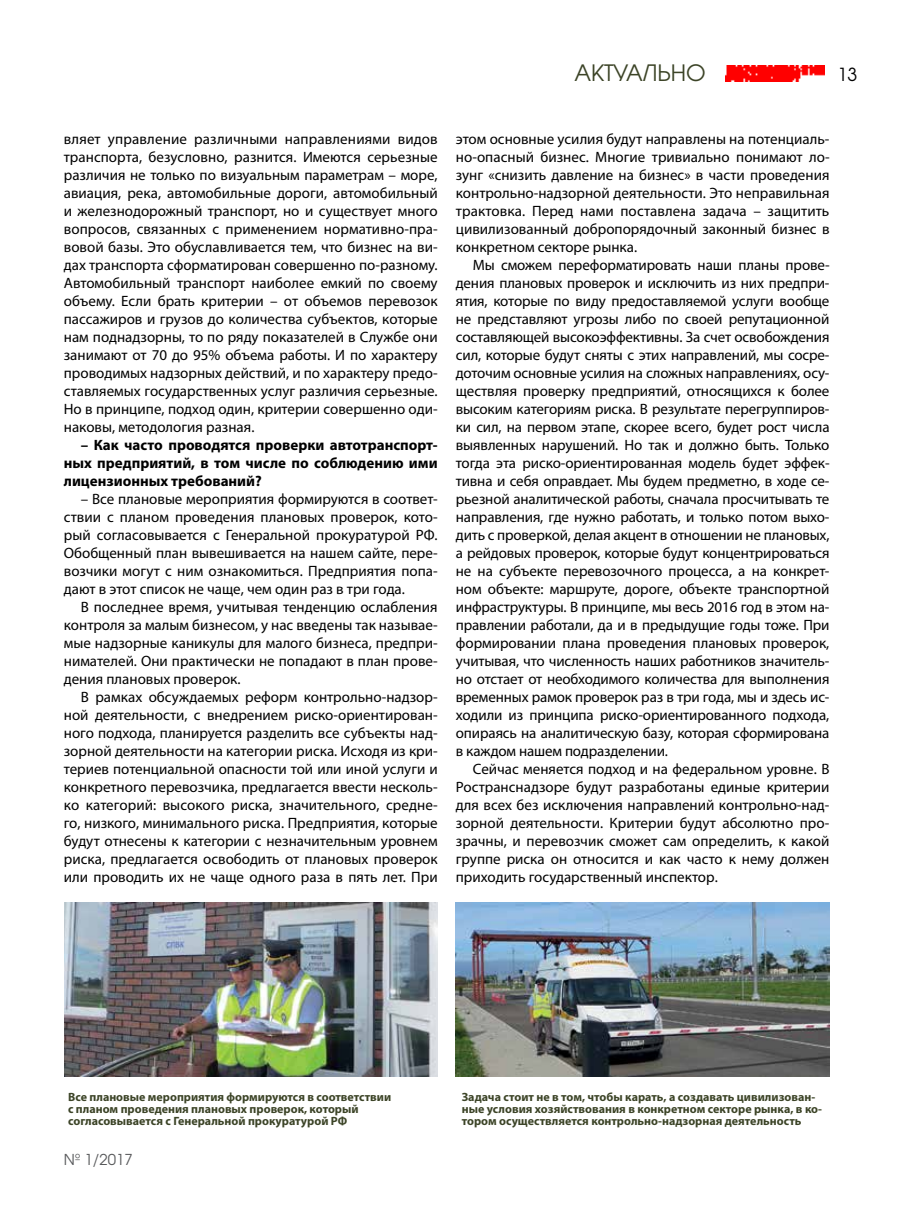
<style>
.page{position:relative;width:915px;height:1212px;background:#fff}
.page>*{position:absolute;margin:0;border:0;box-sizing:border-box;transform-origin:0 0}
.t1{font:22.5px "AG Avalanche C";color:#3c4427}
.t2{font:18px "AG Avalanche C";color:#000}
.t3{font:15px/18px "Myriad Pro";color:#000;text-align:justify}
.t4{font:700 15px/18px "Myriad Pro";color:#000;text-align:justify}
.t5{font:15px "AG Avalanche C";color:#58595b}
.t6{font:700 12px/12px "Myriad Pro";color:#3c4427}
</style>
<div class="page">
<img style="left:725px;top:65px;width:99px;height:17px">
<img style="left:64px;top:902px;width:373px;height:175px">
<img style="left:455px;top:902px;width:374px;height:175px">
<h1 class="t1" style="left:574px;top:59px;width:133px">АКТУАЛЬНО</h1>
<p class="t2" style="left:837px;top:63px;width:21px">13</p>
<p class="t3" style="left:64px;top:130px;width:375px">вляет управление различными направлениями видов транспорта, безусловно, разнится. Имеются серьезные различия не только по визуальным параметрам – море, авиация, река, автомобильные дороги, автомобильный и железнодорожный транспорт, но и существует много вопросов, связанных с применением нормативно-пра&shy;вовой базы. Это обуславливается тем, что бизнес на ви&shy;дах транспорта сформатирован совершенно по-разному.<br>Автомобильный транспорт наиболее емкий по своему объему. Если брать критерии – от объемов перевозок пассажиров и грузов до количества субъектов, которые нам поднадзорны, то по ряду показателей в Службе они занимают от 70 до 95% объема работы. И по характеру проводимых надзорных действий, и по характеру предо&shy;ставляемых государственных услуг различия серьезные.<br>Но в принципе, подход один, критерии совершенно оди&shy;наковы, методология разная.</p>
<p class="t4" style="left:64px;top:435px;width:375px;text-indent:17px">– Как часто проводятся проверки автотранспорт&shy;ных предприятий, в том числе по соблюдению ими лицензионных требований?</p>
<p class="t3" style="left:64px;top:490px;width:375px;text-indent:17px">– Все плановые мероприятия формируются в соответ&shy;ствии с планом проведения плановых проверок, кото&shy;рый согласовывается с Генеральной прокуратурой РФ.<br>Обобщенный план вывешивается на нашем сайте, пере&shy;возчики могут с ним ознакомиться. Предприятия попа&shy;дают в этот список не чаще, чем один раз в три года.</p>
<p class="t3" style="left:64px;top:598px;width:375px;text-indent:17px">В последнее время, учитывая тенденцию ослабления контроля за малым бизнесом, у нас введены так называе&shy;мые надзорные каникулы для малого бизнеса, предпри&shy;нимателей. Они практически не попадают в план прове&shy;дения плановых проверок.</p>
<p class="t3" style="left:64px;top:688px;width:375px;text-indent:17px">В рамках обсуждаемых реформ контрольно-надзор&shy;ной деятельности, с внедрением риско-ориентирован&shy;ного подхода, планируется разделить все субъекты над&shy;зорной деятельности на категории риска. Исходя из кри&shy;териев потенциальной опасности той или иной услуги и конкретного перевозчика, предлагается ввести несколь&shy;ко категорий: высокого риска, значительного, средне&shy;го, низкого, минимального риска. Предприятия, которые будут отнесены к категории с незначительным уровнем риска, предлагается освободить от плановых проверок или проводить их не чаще одного раза в пять лет. При</p>
<p class="t3" style="left:455px;top:130px;width:375px">этом основные усилия будут направлены на потенциаль&shy;но-опасный бизнес. Многие тривиально понимают ло&shy;зунг «снизить давление на бизнес» в части проведения контрольно-надзорной деятельности. Это неправильная трактовка. Перед нами поставлена задача – защитить цивилизованный добропорядочный законный бизнес в конкретном секторе рынка.</p>
<p class="t3" style="left:455px;top:256px;width:375px;text-indent:17px">Мы сможем переформатировать наши планы прове&shy;дения плановых проверок и исключить из них предпри&shy;ятия, которые по виду предоставляемой услуги вообще не представляют угрозы либо по своей репутационной составляющей высокоэффективны. За счет освобождения сил, которые будут сняты с этих направлений, мы сосре&shy;доточим основные усилия на сложных направлениях, осу&shy;ществляя проверку предприятий, относящихся к более высоким категориям риска. В результате перегруппиров&shy;ки сил, на первом этапе, скорее всего, будет рост числа выявленных нарушений. Но так и должно быть. Только тогда эта риско-ориентированная модель будет эффек&shy;тивна и себя оправдает. Мы будем предметно, в ходе се&shy;рьезной аналитической работы, сначала просчитывать те направления, где нужно работать, и только потом выхо&shy;дить с проверкой, делая акцент в отношении не плановых, а рейдовых проверок, которые будут концентрироваться не на субъекте перевозочного процесса, а на конкрет&shy;ном объекте: маршруте, дороге, объекте транспортной инфраструктуры. В принципе, мы весь 2016 год в этом на&shy;правлении работали, да и в предыдущие годы тоже. При формировании плана проведения плановых проверок, учитывая, что численность наших работников значитель&shy;но отстает от необходимого количества для выполнения временных рамок проверок раз в три года, мы и здесь ис&shy;ходили из принципа риско-ориентированного подхода, опираясь на аналитическую базу, которая сформирована в каждом нашем подразделении.</p>
<p class="t3" style="left:455px;top:760px;width:375px;text-indent:17px">Сейчас меняется подход и на федеральном уровне. В Ространснадзоре будут разработаны единые критерии для всех без исключения направлений контрольно-над&shy;зорной деятельности. Критерии будут абсолютно про&shy;зрачны, и перевозчик сможет сам определить, к какой группе риска он относится и как часто к нему должен приходить государственный инспектор.</p>
<p class="t6" style="left:68px;top:1091px;width:324px">Все плановые мероприятия формируются в соответствии с планом проведения плановых проверок, который согласовывается с Генеральной прокуратурой РФ</p>
<p class="t6" style="left:461px;top:1091px;width:362px">Задача стоит не в том, чтобы карать, а создавать цивилизован&shy;ные условия хозяйствования в конкретном секторе рынка, в ко&shy;тором осуществляется контрольно-надзорная деятельность</p>
<p class="t5" style="left:64px;top:1150px;width:70px">№ 1/2017</p>
</div>
